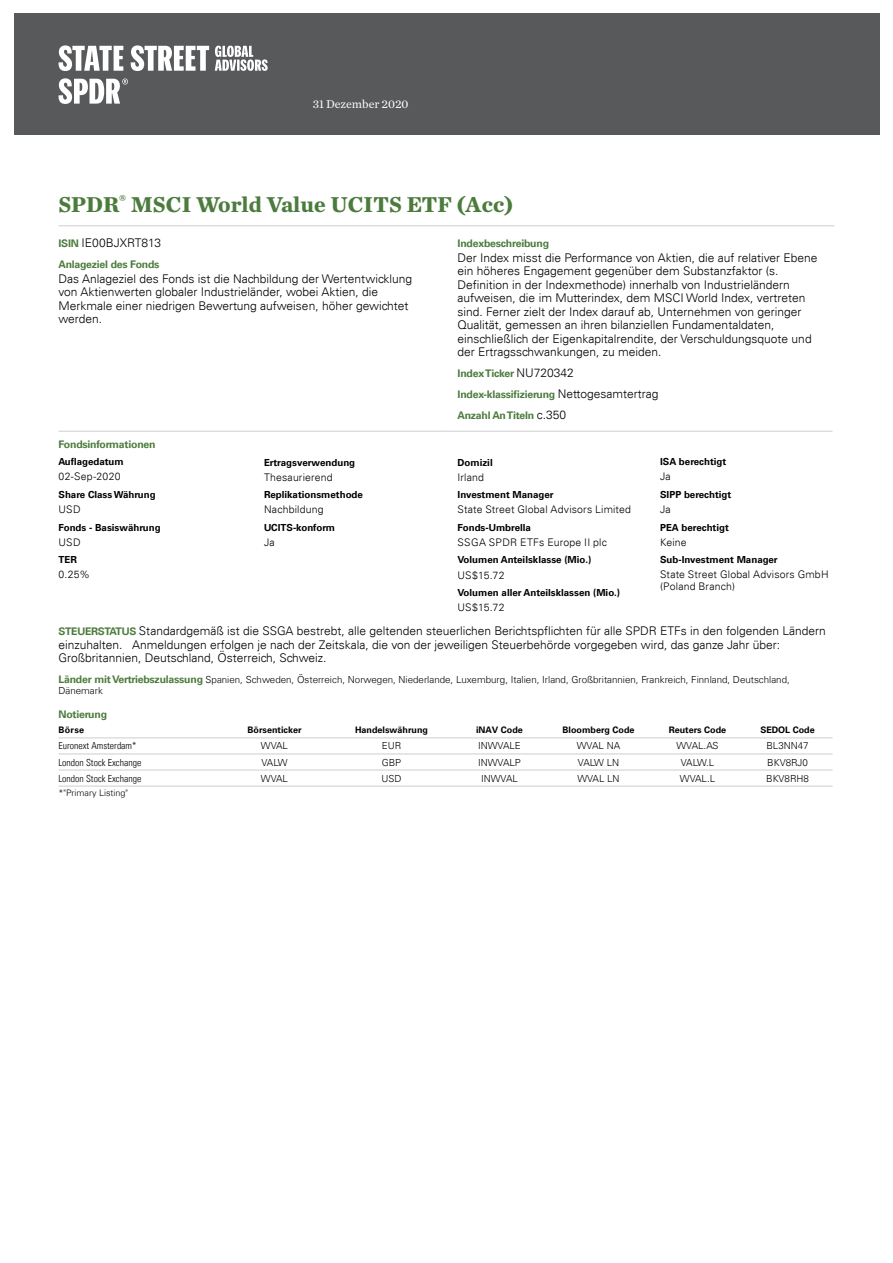
<style>
.page{position:relative;width:893px;height:1263px;background:#fff}
.page>*{position:absolute;margin:0;border:0;box-sizing:border-box;transform-origin:0 0}
.t1{font:700 22.5px "Chronicle Text G1";color:#4c7c3d}
.Narrative_Text{font:300 12px/13.5px "Univers LT";color:#000}
.Narrative_Caption{font:300 12px/13.5px "Univers LT";color:#000}
.Factsheet_Date{font:12px "Chronicle Text G1";color:#fff}
.Fund_Fact_Value{font:300 10.5px/12px "Univers LT";letter-spacing:.015em;color:#000}
.Narrative_Caption-2{font:700 10.5px "Univers Com 65";letter-spacing:-.02em;color:#4c7c3d}
.Table_Text{font:700 9.75px "Univers Com 65";color:#000}
.Narrative_Caption-3{font:300 9.75px/10.5px "Univers Com 45";color:#000}
.Table_Value{font:300 9.75px "Univers Com 45";color:#000}
.Table_Text-2{font:9.75px "Univers Com 47 Light Cond";color:#000}
.Fund_Fact_Item{font:700 9.75px "Univers Com 65";color:#000}
.Table_Header{font:700 9px "Univers Com 65";color:#000}
.Table_Footer{font:300 9px "Univers Com 45";color:#000}
.Table_Caption_Header{font:700 9px "Univers Com 65";letter-spacing:.03em;color:#000}
.s1{font-family:"Univers Com 65";font-weight:700;font-size:10.5px;color:#4c7c3d}
.s2{font-family:"Univers LT";font-weight:300;font-size:12px;color:#000}
</style>
<div class="page">
<div style="left:14px;top:14px;width:865px;height:121px;background:#58595b"></div>
<hr style="left:58px;top:431px;width:194px;height:1px;background:#cdcdcd">
<hr style="left:252px;top:431px;width:194px;height:1px;background:#cdcdcd">
<hr style="left:446px;top:431px;width:202px;height:1px;background:#cdcdcd">
<hr style="left:648px;top:431px;width:184px;height:1px;background:#cdcdcd">
<hr style="left:58px;top:737px;width:162px;height:1px;background:#cdcdcd">
<hr style="left:220px;top:737px;width:108px;height:1px;background:#cdcdcd">
<hr style="left:328px;top:737px;width:126px;height:1px;background:#cdcdcd">
<hr style="left:454px;top:737px;width:90px;height:1px;background:#cdcdcd">
<hr style="left:544px;top:737px;width:108px;height:1px;background:#cdcdcd">
<hr style="left:652px;top:737px;width:90px;height:1px;background:#cdcdcd">
<hr style="left:742px;top:737px;width:90px;height:1px;background:#cdcdcd">
<hr style="left:58px;top:753px;width:162px;height:1px;background:#cdcdcd">
<hr style="left:220px;top:753px;width:108px;height:1px;background:#cdcdcd">
<hr style="left:328px;top:753px;width:126px;height:1px;background:#cdcdcd">
<hr style="left:454px;top:753px;width:90px;height:1px;background:#cdcdcd">
<hr style="left:544px;top:753px;width:108px;height:1px;background:#cdcdcd">
<hr style="left:652px;top:753px;width:90px;height:1px;background:#cdcdcd">
<hr style="left:742px;top:753px;width:90px;height:1px;background:#cdcdcd">
<hr style="left:58px;top:770px;width:162px;height:1px;background:#cdcdcd">
<hr style="left:220px;top:770px;width:108px;height:1px;background:#cdcdcd">
<hr style="left:328px;top:770px;width:126px;height:1px;background:#cdcdcd">
<hr style="left:454px;top:770px;width:90px;height:1px;background:#cdcdcd">
<hr style="left:544px;top:770px;width:108px;height:1px;background:#cdcdcd">
<hr style="left:652px;top:770px;width:90px;height:1px;background:#cdcdcd">
<hr style="left:742px;top:770px;width:90px;height:1px;background:#cdcdcd">
<hr style="left:58px;top:786px;width:162px;height:1px;background:#cdcdcd">
<hr style="left:220px;top:786px;width:108px;height:1px;background:#cdcdcd">
<hr style="left:328px;top:786px;width:126px;height:1px;background:#cdcdcd">
<hr style="left:454px;top:786px;width:90px;height:1px;background:#cdcdcd">
<hr style="left:544px;top:786px;width:108px;height:1px;background:#cdcdcd">
<hr style="left:652px;top:786px;width:90px;height:1px;background:#cdcdcd">
<hr style="left:742px;top:786px;width:90px;height:1px;background:#cdcdcd">
<hr style="left:58px;top:225px;width:776px;height:1px;background:#cdcdcd">
<svg style="left:215px;top:46px;width:53px;height:25px"></svg>
<svg style="left:59px;top:45px;width:150px;height:26px"></svg>
<svg style="left:58px;top:78px;width:70px;height:26px"></svg>
<p class="Factsheet_Date" style="left:313px;top:95px;width:97px">31 Dezember 2020</p>
<p class="t1" style="left:58px;top:186px;width:456px">SPDR<sup>®</sup> MSCI World Value UCITS ETF (Acc)</p>
<p class="Narrative_Caption" style="left:58px;top:236px;width:104px"><span class="s1">ISIN</span> IE00BJXRT813</p>
<p class="Narrative_Caption-2" style="left:58px;top:258px;width:103px">Anlageziel des Fonds</p>
<p class="Narrative_Text" style="left:58px;top:272px;width:355px">Das Anlageziel des Fonds ist die Nachbildung der Wertentwicklung von Aktienwerten globaler Industrieländer, wobei Aktien, die Merkmale einer niedrigen Bewertung aufweisen, höher gewichtet werden.</p>
<p class="Narrative_Caption-2" style="left:458px;top:237px;width:93px">Indexbeschreibung</p>
<p class="Narrative_Text" style="left:458px;top:251px;width:361px">Der Index misst die Performance von Aktien, die auf relativer Ebene ein höheres Engagement gegenüber dem Substanzfaktor (s.<br>Definition in der Indexmethode) innerhalb von Industrieländern aufweisen, die im Mutterindex, dem MSCI World Index, vertreten sind. Ferner zielt der Index darauf ab, Unternehmen von geringer Qualität, gemessen an ihren bilanziellen Fundamentaldaten, einschließlich der Eigenkapitalrendite, der Verschuldungsquote und der Ertragsschwankungen, zu meiden.</p>
<p class="Narrative_Caption-2" style="left:458px;top:367px;width:118px">Index Ticker <span class="s2">NU720342</span></p>
<p class="Narrative_Caption-2" style="left:458px;top:388px;width:203px">Index-klassifizierung <span class="s2">Nettogesamtertrag</span></p>
<p class="Narrative_Caption-2" style="left:458px;top:409px;width:110px">Anzahl An Titeln <span class="s2">c.350</span></p>
<p class="Narrative_Caption-2" style="left:58px;top:438px;width:99px">Fondsinformationen</p>
<p class="Fund_Fact_Item" style="left:58px;top:456px;width:67px">Auflagedatum</p>
<p class="Fund_Fact_Value" style="left:58px;top:471px;width:64px">02-Sep-2020</p>
<p class="Fund_Fact_Item" style="left:58px;top:489px;width:99px">Share Class Währung</p>
<p class="Fund_Fact_Value" style="left:58px;top:503px;width:24px">USD</p>
<p class="Fund_Fact_Item" style="left:58px;top:521px;width:104px">Fonds - Basiswährung</p>
<p class="Fund_Fact_Value" style="left:58px;top:536px;width:24px">USD</p>
<p class="Fund_Fact_Item" style="left:58px;top:554px;width:20px">TER</p>
<p class="Fund_Fact_Value" style="left:58px;top:569px;width:33px">0.25%</p>
<p class="Table_Text" style="left:660px;top:456px;width:68px">ISA berechtigt</p>
<p class="Fund_Fact_Value" style="left:660px;top:471px;width:12px">Ja</p>
<p class="Table_Text" style="left:660px;top:489px;width:73px">SIPP berechtigt</p>
<p class="Fund_Fact_Value" style="left:660px;top:503px;width:12px">Ja</p>
<p class="Table_Text" style="left:660px;top:521px;width:70px">PEA berechtigt</p>
<p class="Fund_Fact_Value" style="left:660px;top:536px;width:28px">Keine</p>
<p class="Table_Text" style="left:660px;top:554px;width:119px">Sub-Investment Manager</p>
<p class="Fund_Fact_Value" style="left:660px;top:569px;width:170px">State Street Global Advisors GmbH (Poland Branch)</p>
<p class="Narrative_Caption" style="left:58px;top:624px;width:769px"><span class="s1">STEUERSTATUS</span> Standardgemäß ist die SSGA bestrebt, alle geltenden steuerlichen Berichtspflichten für alle SPDR ETFs in den folgenden Ländern einzuhalten. Anmeldungen erfolgen je nach der Zeitskala, die von der jeweiligen Steuerbehörde vorgegeben wird, das ganze Jahr über:<br>Großbritannien, Deutschland, Österreich, Schweiz.</p>
<p class="Narrative_Caption-3" style="left:58px;top:674px;width:733px"><span class="s1">Länder mit Vertriebszulassung</span> Spanien, Schweden, Österreich, Norwegen, Niederlande, Luxemburg, Italien, Irland, Großbritannien, Frankreich, Finnland, Deutschland,<br>Dänemark</p>
<p class="Narrative_Caption-2" style="left:58px;top:708px;width:50px">Notierung</p>
<p class="Table_Caption_Header" style="left:58px;top:725px;width:27px">Börse</p>
<p class="Table_Header" style="left:247px;top:725px;width:56px">Börsenticker</p>
<p class="Table_Header" style="left:355px;top:725px;width:74px">Handelswährung</p>
<p class="Table_Header" style="left:476px;top:725px;width:48px">iNAV Code</p>
<p class="Table_Header" style="left:562px;top:725px;width:74px">Bloomberg Code</p>
<p class="Table_Header" style="left:669px;top:725px;width:59px">Reuters Code</p>
<p class="Table_Header" style="left:760px;top:725px;width:56px">SEDOL Code</p>
<p class="Table_Text-2" style="left:58px;top:740px;width:79px">Euronext Amsterdam*</p>
<p class="Table_Value" style="left:261px;top:740px;width:29px">WVAL</p>
<p class="Table_Value" style="left:382px;top:740px;width:21px">EUR</p>
<p class="Table_Value" style="left:478px;top:740px;width:44px">INWVALE</p>
<p class="Table_Value" style="left:577px;top:740px;width:45px">WVAL NA</p>
<p class="Table_Value" style="left:676px;top:740px;width:44px">WVAL.AS</p>
<p class="Table_Value" style="left:766px;top:740px;width:44px">BL3NN47</p>
<p class="Table_Text-2" style="left:58px;top:756px;width:84px">London Stock Exchange</p>
<p class="Table_Value" style="left:262px;top:756px;width:27px">VALW</p>
<p class="Table_Value" style="left:382px;top:756px;width:21px">GBP</p>
<p class="Table_Value" style="left:478px;top:756px;width:44px">INWVALP</p>
<p class="Table_Value" style="left:578px;top:756px;width:43px">VALW LN</p>
<p class="Table_Value" style="left:681px;top:756px;width:35px">VALW.L</p>
<p class="Table_Value" style="left:767px;top:756px;width:42px">BKV8RJ0</p>
<p class="Table_Text-2" style="left:58px;top:772px;width:84px">London Stock Exchange</p>
<p class="Table_Value" style="left:261px;top:772px;width:29px">WVAL</p>
<p class="Table_Value" style="left:381px;top:772px;width:22px">USD</p>
<p class="Table_Value" style="left:481px;top:772px;width:38px">INWVAL</p>
<p class="Table_Value" style="left:577px;top:772px;width:44px">WVAL LN</p>
<p class="Table_Value" style="left:680px;top:772px;width:37px">WVAL.L</p>
<p class="Table_Value" style="left:766px;top:772px;width:44px">BKV8RH8</p>
<p class="Table_Footer" style="left:58px;top:787px;width:71px">*"Primary Listing"</p>
<p class="Table_Text" style="left:264px;top:456px;width:93px">Ertragsverwendung</p>
<p class="Fund_Fact_Value" style="left:264px;top:471px;width:70px">Thesaurierend</p>
<p class="Table_Text" style="left:264px;top:489px;width:101px">Replikationsmethode</p>
<p class="Fund_Fact_Value" style="left:264px;top:503px;width:61px">Nachbildung</p>
<p class="Table_Text" style="left:264px;top:521px;width:72px">UCITS-konform</p>
<p class="Fund_Fact_Value" style="left:264px;top:536px;width:12px">Ja</p>
<p class="Table_Text" style="left:458px;top:456px;width:37px">Domizil</p>
<p class="Fund_Fact_Value" style="left:458px;top:471px;width:28px">Irland</p>
<p class="Table_Text" style="left:458px;top:489px;width:98px">Investment Manager</p>
<p class="Fund_Fact_Value" style="left:458px;top:503px;width:175px">State Street Global Advisors Limited</p>
<p class="Table_Text" style="left:458px;top:521px;width:75px">Fonds-Umbrella</p>
<p class="Fund_Fact_Value" style="left:458px;top:536px;width:151px">SSGA SPDR ETFs Europe II plc</p>
<p class="Table_Text" style="left:458px;top:554px;width:135px">Volumen Anteilsklasse (Mio.)</p>
<p class="Fund_Fact_Value" style="left:458px;top:569px;width:48px">US$15.72</p>
<p class="Table_Text" style="left:458px;top:587px;width:164px">Volumen aller Anteilsklassen (Mio.)</p>
<p class="Fund_Fact_Value" style="left:458px;top:601px;width:48px">US$15.72</p>
</div>
